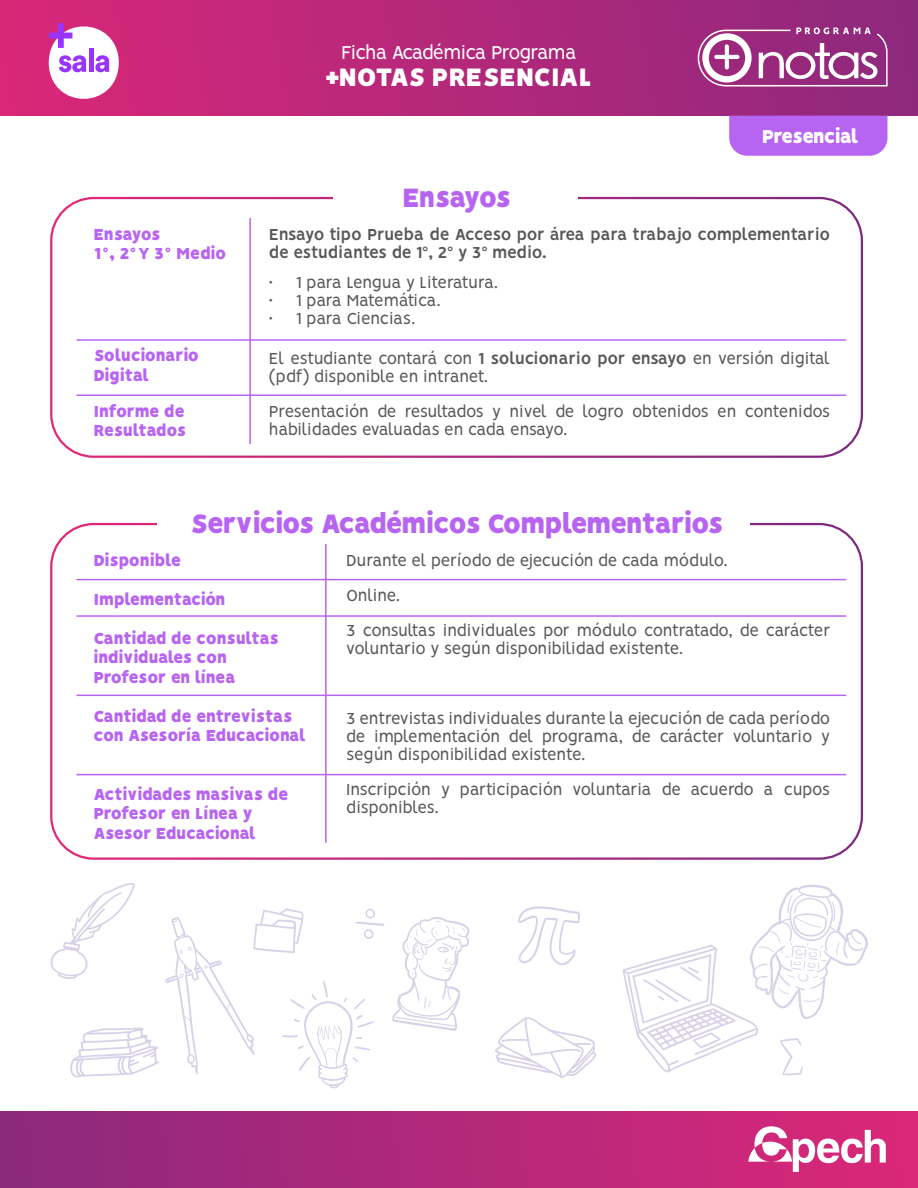
<style>
.page{position:relative;width:918px;height:1188px;background:#fff}
.page>*{position:absolute;margin:0;border:0;box-sizing:border-box;transform-origin:0 0}
.t1{font:900 30px "Vision";letter-spacing:-.055em;color:#b864f2}
.t2{font:900 28.5px "Vision";letter-spacing:-.025em;color:#fff}
.t3{font:21px "Vision";letter-spacing:-.045em;color:#fff}
.t4{font:900 21px "Vision";letter-spacing:-.055em;color:#fff}
.t5{font:18px/18px "Vision";letter-spacing:-.02em;color:#57585a}
.t6{font:900 18px/19.5px "Vision";letter-spacing:-.04em;color:#b864f2}
.t7{font:700 18px/18px "Vision";letter-spacing:-.03em;color:#57585a}
.t8{font:900 18px "Vision";letter-spacing:-.01em;color:#b864f2}
.s1{font-weight:700}
</style>
<div class="page">
<div style="left:0;top:0;width:918px;height:116px;background:linear-gradient(to right,#da2778,#8d297d)"></div>
<div style="left:0;top:1112px;width:918px;height:76px;background:linear-gradient(to right,#8b297d,#db2778)"></div>
<svg style="left:748px;top:1126px;width:138px;height:46px"></svg>
<svg style="left:49px;top:14px;width:70px;height:97px"></svg>
<div style="left:729px;top:116px;width:158px;height:40px;background:#b864f2"></div>
<svg style="left:697px;top:27px;width:191px;height:60px"></svg>
<div style="left:50px;top:197px;width:813px;height:261px;border:2px solid #fff;border-radius:43px"></div>
<div style="left:334px;top:172px;width:244px;height:46px;background:#fff"></div>
<hr style="left:77px;top:579px;width:769px;height:1px;background:#b864f2">
<hr style="left:77px;top:615px;width:769px;height:2px;background:#b864f2">
<hr style="left:77px;top:339px;width:769px;height:2px;background:#b864f2">
<hr style="left:77px;top:695px;width:769px;height:1px;background:#b864f2">
<hr style="left:77px;top:394px;width:769px;height:2px;background:#b864f2">
<hr style="left:77px;top:774px;width:769px;height:1px;background:#b864f2">
<hr style="left:325px;top:544px;width:2px;height:299px;background:#b864f2">
<hr style="left:249px;top:218px;width:2px;height:226px;background:#b864f2">
<svg style="left:495px;top:1017px;width:101px;height:61px"></svg>
<svg style="left:518px;top:906px;width:62px;height:59px"></svg>
<svg style="left:50px;top:883px;width:334px;height:205px"></svg>
<svg style="left:622px;top:885px;width:246px;height:190px"></svg>
<svg style="left:392px;top:917px;width:78px;height:114px"></svg>
<p class="t6" style="left:93px;top:225px;width:69px">Ensayos</p>
<p class="t6" style="left:93px;top:244px;width:134px">1°, 2° Y 3° Medio</p>
<p class="t6" style="left:93px;top:346px;width:107px">Solucionario</p>
<p class="t6" style="left:93px;top:366px;width:57px">Digital</p>
<p class="t8" style="left:93px;top:400px;width:93px">Informe de</p>
<p class="t6" style="left:93px;top:421px;width:94px">Resultados</p>
<p class="t3" style="left:341px;top:41px;width:237px">Ficha Académica Programa</p>
<h2 class="t2" style="left:326px;top:60px;width:268px">+NOTAS PRESENCIAL</h2>
<p class="t1" style="left:402px;top:179px;width:111px">Ensayos</p>
<p class="t4" style="left:762px;top:124px;width:99px">Presencial</p>
<p class="t7" style="left:269px;top:225px;width:563px">Ensayo tipo Prueba de Acceso por área para trabajo complementario de estudiantes de 1°, 2° y 3° medio.</p>
<p class="t5" style="left:269px;top:274px;width:231px">• 1 para Lengua y Literatura.</p>
<p class="t5" style="left:269px;top:292px;width:173px">• 1 para Matemática.</p>
<p class="t5" style="left:269px;top:310px;width:148px">• 1 para Ciencias.</p>
<p class="t5" style="left:269px;top:349px;width:563px">El estudiante contará con <span class="s1">1 solucionario por ensayo</span> en versión digital (pdf) disponible en intranet.</p>
<p class="t5" style="left:269px;top:402px;width:563px">Presentación de resultados y nivel de logro obtenidos en contenidos habilidades evaluadas en cada ensayo.</p>
<p class="t1" style="left:190px;top:505px;width:535px">Servicios Académicos Complementarios</p>
<p class="t8" style="left:93px;top:549px;width:89px">Disponible</p>
<p class="t6" style="left:93px;top:590px;width:134px">Implementación</p>
<p class="t6" style="left:93px;top:629px;width:187px">Cantidad de consultas individuales con<br>Profesor en línea</p>
<p class="t6" style="left:93px;top:707px;width:214px">Cantidad de entrevistas con Asesoría Educacional</p>
<p class="t6" style="left:93px;top:785px;width:197px">Actividades masivas de<br>Profesor en Línea y<br>Asesor Educacional</p>
<p class="t5" style="left:346px;top:551px;width:383px">Durante el período de ejecución de cada módulo.</p>
<p class="t5" style="left:346px;top:586px;width:55px">Online.</p>
<p class="t5" style="left:346px;top:621px;width:485px">3 consultas individuales por módulo contratado, de carácter voluntario y según disponibilidad existente.</p>
<p class="t5" style="left:346px;top:709px;width:485px;text-align:justify">3 entrevistas individuales durante la ejecución de cada período de implementación del programa, de carácter voluntario y según disponibilidad existente.</p>
<p class="t5" style="left:346px;top:780px;width:485px">Inscripción y participación voluntaria de acuerdo a cupos disponibles.</p>
</div>
